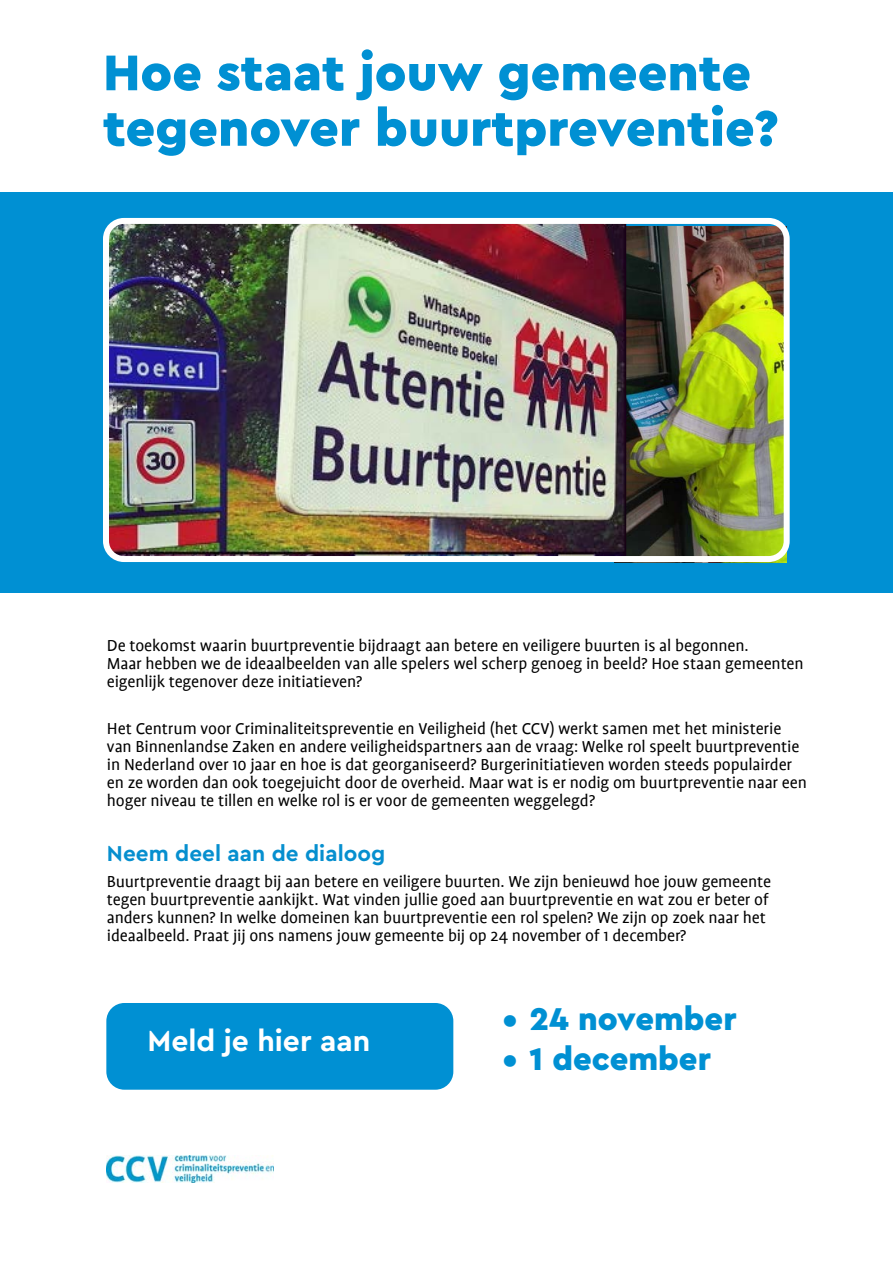
<style>
.page{position:relative;width:893px;height:1263px;background:#fff}
.page>*{position:absolute;margin:0;border:0;box-sizing:border-box;transform-origin:0 0}
.t1{font:900 52.5px/55.5px "Cera Pro";color:#0090d3}
.t2{font:900 33px "Cera Pro";color:#0090d3}
.t3{font:700 30px "Cera Pro";color:#fff}
.t4{font:700 22.5px "Cera Pro";letter-spacing:.005em;color:#068fcf}
.t5{font:18px/18px "Profile";letter-spacing:-.01em;color:#000}
</style>
<div class="page">
<img style="left:107px;top:1155px;width:167px;height:27px">
<div style="left:0;top:192px;width:893px;height:401px;background:#0090d3"></div>
<img style="left:626px;top:226px;width:161px;height:336px">
<img style="left:110px;top:225px;width:516px;height:330px">
<div style="left:103px;top:218px;width:687px;height:344px;border:6px solid #fff;border-radius:18px"></div>
<div style="left:106px;top:1003px;width:347px;height:87px;background:#0090d3;border-radius:18px"></div>
<h1 class="t1" style="left:103px;top:43px;width:677px">Hoe staat jouw gemeente tegenover buurtpreventie?</h1>
<p class="t5" style="left:107px;top:637px;width:698px">De toekomst waarin buurtpreventie bijdraagt aan betere en veiligere buurten is al begonnen.<br>Maar hebben we de ideaalbeelden van alle spelers wel scherp genoeg in beeld? Hoe staan gemeenten eigenlijk tegenover deze initiatieven?</p>
<p class="t5" style="left:107px;top:719px;width:702px">Het Centrum voor Criminaliteitspreventie en Veiligheid (het CCV) werkt samen met het ministerie van Binnenlandse Zaken en andere veiligheidspartners aan de vraag: Welke rol speelt buurtpreventie in Nederland over 10 jaar en hoe is dat georganiseerd? Burgerinitiatieven worden steeds populairder en ze worden dan ook toegejuicht door de overheid. Maar wat is er nodig om buurtpreventie naar een hoger niveau te tillen en welke rol is er voor de gemeenten weggelegd?</p>
<p class="t4" style="left:107px;top:838px;width:280px">Neem deel aan de dialoog</p>
<p class="t5" style="left:107px;top:872px;width:666px">Buurtpreventie draagt bij aan betere en veiligere buurten. We zijn benieuwd hoe jouw gemeente tegen buurtpreventie aankijkt. Wat vinden jullie goed aan buurtpreventie en wat zou er beter of anders kunnen? In welke domeinen kan buurtpreventie een rol spelen? We zijn op zoek naar het ideaalbeeld. Praat jij ons namens jouw gemeente bij op 24 november of 1 december?</p>
<h3 class="t3" style="left:148px;top:1021px;width:224px">Meld je hier aan</h3>
<h2 class="t2" style="left:502px;top:997px;width:236px">• 24 november</h2>
<h2 class="t2" style="left:502px;top:1037px;width:210px">• 1 december</h2>
</div>
